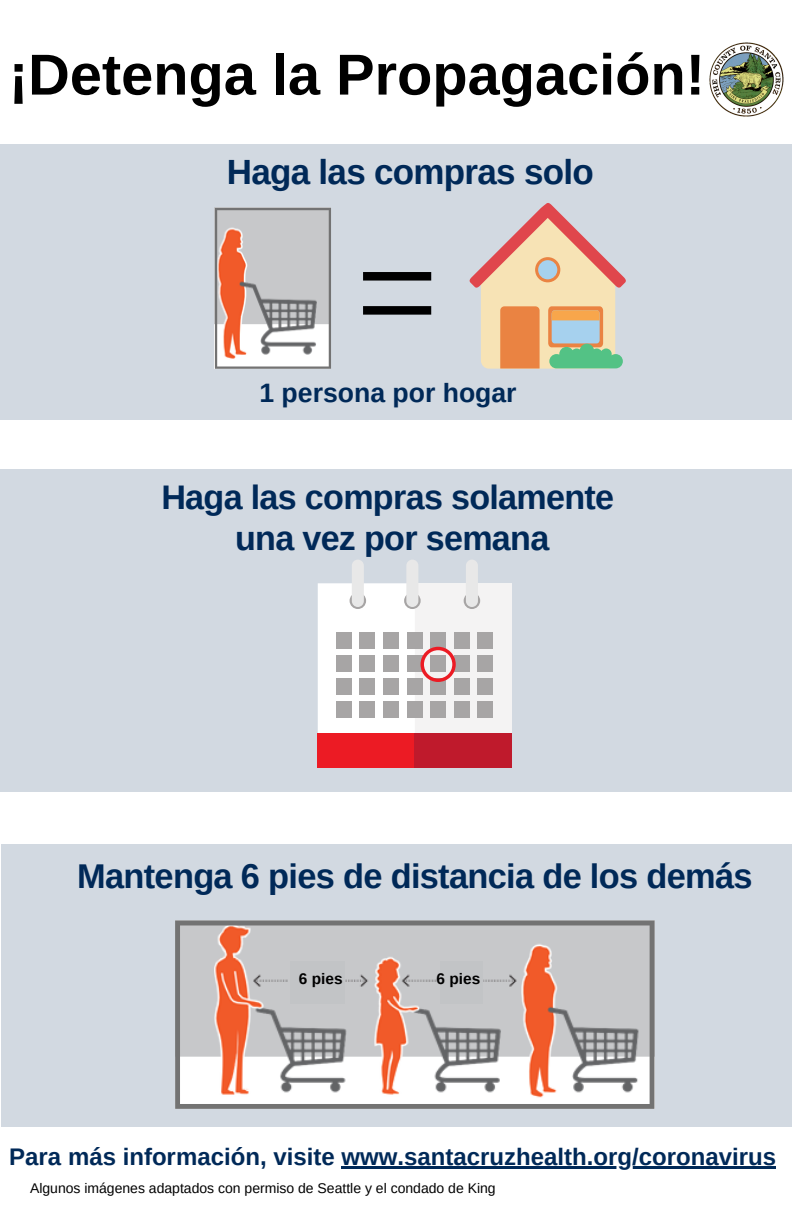
<style>
.page{position:relative;width:792px;height:1224px;background:#fff}
.page>*{position:absolute;margin:0;border:0;box-sizing:border-box;transform-origin:0 0}
.t1{font:700 57.7px "Arimo";color:#000}
.t2{font:700 35px "Arimo";letter-spacing:-.02em;color:#002958}
.t3{font:700 34.4px "Arimo";letter-spacing:-.02em;color:#002958}
.t4{font:700 34.1px/40.8px "Arimo";letter-spacing:-.02em;color:#002958;text-align:center}
.t5{font:700 26.6px "Arimo";color:#002958}
.t6{font:700 24px "Arimo";color:#002958}
.t7{font:700 15.4px "Arimo";color:#000}
.t8{font:14px "Arimo";color:#000}
</style>
<div class="page">
<div style="left:0;top:469px;width:792px;height:322px;background:#d2d9e1"></div>
<div style="left:1px;top:844px;width:791px;height:283px;background:#d2d9e1"></div>
<div style="left:0;top:144px;width:792px;height:275px;background:#d2d9e1"></div>
<img style="left:709px;top:42px;width:75px;height:75px">
<svg style="left:469px;top:203px;width:157px;height:166px"></svg>
<div style="left:363px;top:272px;width:68px;height:9px;background:#000"></div>
<div style="left:363px;top:306px;width:68px;height:9px;background:#000"></div>
<svg style="left:175px;top:921px;width:479px;height:188px;background:#cbbbb6"></svg>
<div style="left:318px;top:583px;width:194px;height:184px;background:#fff"></div>
<div style="left:415px;top:583px;width:97px;height:184px;background:#f4f3f3"></div>
<div style="left:318px;top:733px;width:194px;height:34px;background:#ec1b24"></div>
<div style="left:415px;top:733px;width:97px;height:34px;background:#bf1a2c"></div>
<svg style="left:350px;top:592px;width:16px;height:17px"></svg>
<svg style="left:464px;top:592px;width:16px;height:17px"></svg>
<div style="left:352px;top:560px;width:12px;height:47px;background:#e8e8e8;border-radius:6px"></div>
<svg style="left:404px;top:592px;width:17px;height:17px"></svg>
<div style="left:406px;top:560px;width:12px;height:47px;background:#e8e8e8;border-radius:6px"></div>
<div style="left:466px;top:560px;width:12px;height:47px;background:#e8e8e8;border-radius:6px"></div>
<div style="left:336px;top:632px;width:16px;height:16px;background:#a7a5a5"></div>
<div style="left:360px;top:632px;width:15px;height:16px;background:#a7a5a5"></div>
<div style="left:383px;top:632px;width:16px;height:16px;background:#a7a5a5"></div>
<div style="left:407px;top:632px;width:15px;height:16px;background:#a7a5a5"></div>
<div style="left:430px;top:632px;width:16px;height:16px;background:#a7a5a5"></div>
<div style="left:454px;top:632px;width:15px;height:16px;background:#a7a5a5"></div>
<div style="left:478px;top:632px;width:15px;height:16px;background:#a7a5a5"></div>
<div style="left:336px;top:655px;width:16px;height:16px;background:#a7a5a5"></div>
<div style="left:360px;top:655px;width:15px;height:16px;background:#a7a5a5"></div>
<div style="left:383px;top:655px;width:16px;height:16px;background:#a7a5a5"></div>
<div style="left:407px;top:655px;width:15px;height:16px;background:#a7a5a5"></div>
<div style="left:430px;top:655px;width:16px;height:16px;background:#a7a5a5"></div>
<div style="left:454px;top:655px;width:15px;height:16px;background:#a7a5a5"></div>
<div style="left:478px;top:655px;width:15px;height:16px;background:#a7a5a5"></div>
<div style="left:336px;top:678px;width:16px;height:16px;background:#a7a5a5"></div>
<div style="left:360px;top:678px;width:15px;height:16px;background:#a7a5a5"></div>
<div style="left:383px;top:678px;width:16px;height:16px;background:#a7a5a5"></div>
<div style="left:407px;top:678px;width:15px;height:16px;background:#a7a5a5"></div>
<div style="left:430px;top:678px;width:16px;height:16px;background:#a7a5a5"></div>
<div style="left:454px;top:678px;width:15px;height:16px;background:#a7a5a5"></div>
<div style="left:478px;top:678px;width:15px;height:16px;background:#a7a5a5"></div>
<div style="left:336px;top:701px;width:16px;height:16px;background:#a7a5a5"></div>
<div style="left:360px;top:701px;width:15px;height:16px;background:#a7a5a5"></div>
<div style="left:383px;top:701px;width:16px;height:16px;background:#a7a5a5"></div>
<div style="left:407px;top:701px;width:15px;height:16px;background:#a7a5a5"></div>
<div style="left:430px;top:701px;width:16px;height:16px;background:#a7a5a5"></div>
<div style="left:454px;top:701px;width:15px;height:16px;background:#a7a5a5"></div>
<div style="left:478px;top:701px;width:15px;height:16px;background:#a7a5a5"></div>
<div style="left:421px;top:647px;width:35px;height:35px;border:3px solid #ec1b24;border-radius:50%"></div>
<div style="left:291px;top:962px;width:54px;height:42px;background:#c2c4c6"></div>
<div style="left:440px;top:962px;width:42px;height:42px;background:#c2c4c6"></div>
<svg style="left:215px;top:208px;width:116px;height:161px;background:#cab7b2"></svg>
<hr style="left:341px;top:1166px;width:435px;height:3px;background:#002958">
<h1 class="t1" style="left:9px;top:42px;width:698px">¡Detenga la Propagación!</h1>
<h2 class="t2" style="left:227px;top:152px;width:369px">Haga las compras solo</h2>
<p class="t5" style="left:259px;top:378px;width:259px">1 persona por hogar</p>
<h3 class="t4" style="left:161px;top:477px;width:454px">Haga las compras solamente una vez por semana</h3>
<h3 class="t3" style="left:77px;top:857px;width:677px">Mantenga 6 pies de distancia de los demás</h3>
<p class="t7" style="left:299px;top:970px;width:45px">6 pies</p>
<p class="t7" style="left:437px;top:970px;width:45px">6 pies</p>
<p class="t6" style="left:9px;top:1143px;width:768px">Para más información, visite www.santacruzhealth.org/coronavirus</p>
<p class="t8" style="left:30px;top:1181px;width:467px">Algunos imágenes adaptados con permiso de Seattle y el condado de King</p>
</div>
